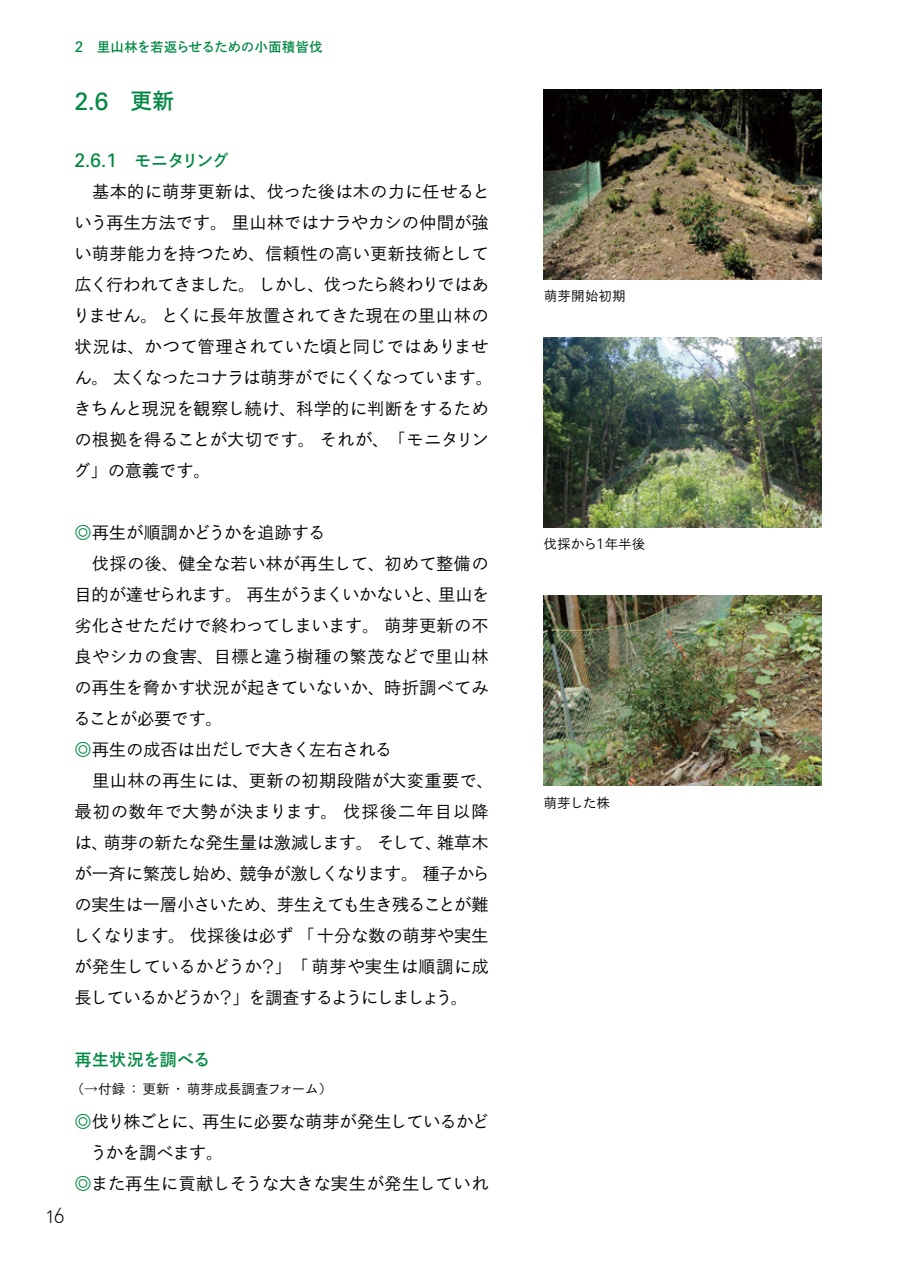
<style>
.page{position:relative;width:903px;height:1275px;background:#fff}
.page>*{position:absolute;margin:0;border:0;box-sizing:border-box;transform-origin:0 0}
.t1{font:700 22.4px "Ro Goth Sink Pro";color:#008842}
.t2{font:300 21px "DIN Alternate";color:#000}
.t3{font:500 17.32px/31px "Ro Goth Sink Std";letter-spacing:-.01em;color:#000}
.t4{font:700 17.32px "Ro Goth Sink Pro";letter-spacing:-.045em;color:#008842}
.t5{font:700 17.32px "Ro Goth Sink Pro";letter-spacing:-.005em;color:#008842}
.t6{font:500 17.32px "Ro Goth Sink Std";letter-spacing:-.045em;color:#000}
.t7{font:500 13.65px "Ro Goth Sink Std";color:#000}
.t8{font:700 13.65px "Ro Goth Sink Pro";letter-spacing:-.01em;color:#008842}
.s1{font-family:"Univers";font-weight:400;font-size:15.22px}
.s2{font-family:"Univers";font-weight:400;font-size:25.03px}
.s3{font-family:"Univers";font-weight:400;font-size:23.45px}
.s4{font-family:"Univers";font-weight:400;font-size:19.43px}
.s5{font-family:"Univers";font-weight:400;font-size:18.2px}
.s6{color:#008842}
.s7{font-family:"Univers";font-weight:300;font-size:15.05px}
</style>
<div class="page">
<img style="left:543px;top:596px;width:278px;height:190px">
<img style="left:543px;top:89px;width:278px;height:190px">
<img style="left:543px;top:337px;width:278px;height:190px">
<p class="t8" style="left:75px;top:38px;width:250px"><span class="s1">2</span>　里山林を若返らせるための小面積皆伐</p>
<p class="t1" style="left:74px;top:85px;width:102px"><span class="s2">2</span><span class="s3">.</span><span class="s2">6</span>　更新</p>
<p class="t4" style="left:74px;top:148px;width:156px"><span class="s4">2</span><span class="s5">.</span><span class="s4">6</span><span class="s5">.</span><span class="s4">1</span>　モニタリング</p>
<p class="t3" style="left:73px;top:175px;width:422px">　基本的に萌芽更新は、伐った後は木の力に任せるという再生方法です。里山林ではナラやカシの仲間が強い萌芽能力を持つため、信頼性の高い更新技術として広く行われてきました。しかし、伐ったら終わりではありません。とくに長年放置されてきた現在の里山林の状況は、かつて管理されていた頃と同じではありません。太くなったコナラは萌芽がでにくくなっています。きちんと現況を観察し続け、科学的に判断をするための根拠を得ることが大切です。それが、「モニタリング」の意義です。</p>
<p class="t3" style="left:73px;top:516px;width:422px"><span class="s6">◎</span>再生が順調かどうかを追跡する<br>　伐採の後、健全な若い林が再生して、初めて整備の目的が達せられます。再生がうまくいかないと、里山を劣化させただけで終わってしまいます。萌芽更新の不良やシカの食害、目標と違う樹種の繁茂などで里山林の再生を脅かす状況が起きていないか、時折調べてみることが必要です。<br><span class="s6">◎</span>再生の成否は出だしで大きく左右される<br>　里山林の再生には、更新の初期段階が大変重要で、最初の数年で大勢が決まります。伐採後二年目以降は、萌芽の新たな発生量は激減します。そして、雑草木が一斉に繁茂し始め、競争が激しくなります。種子からの実生は一層小さいため、芽生えても生き残ることが難しくなります。伐採後は必ず「十分な数の萌芽や実生が発生しているかどうか？」「萌芽や実生は順調に成長しているかどうか？」を調査するようにしましょう。</p>
<p class="t2" style="left:47px;top:1203px;width:20px">16</p>
<p class="t5" style="left:74px;top:1047px;width:138px">再生状況を調べる</p>
<p class="t7" style="left:71px;top:1079px;width:263px">（→付録：更新・萌芽成長調査フォーム）</p>
<p class="t3" style="left:74px;top:1105px;width:416px"><span class="s6">◎</span>伐り株ごとに、再生に必要な萌芽が発生しているかど</p>
<p class="t6" style="left:90px;top:1140px;width:135px">うかを調べます。</p>
<p class="t3" style="left:74px;top:1167px;width:416px"><span class="s6">◎</span>また再生に貢献しそうな大きな実生が発生していれ</p>
<p class="t7" style="left:544px;top:287px;width:83px">萌芽開始初期</p>
<p class="t7" style="left:544px;top:535px;width:103px">伐採から<span class="s7">1</span>年半後</p>
<p class="t7" style="left:544px;top:793px;width:68px">萌芽した株</p>
</div>
